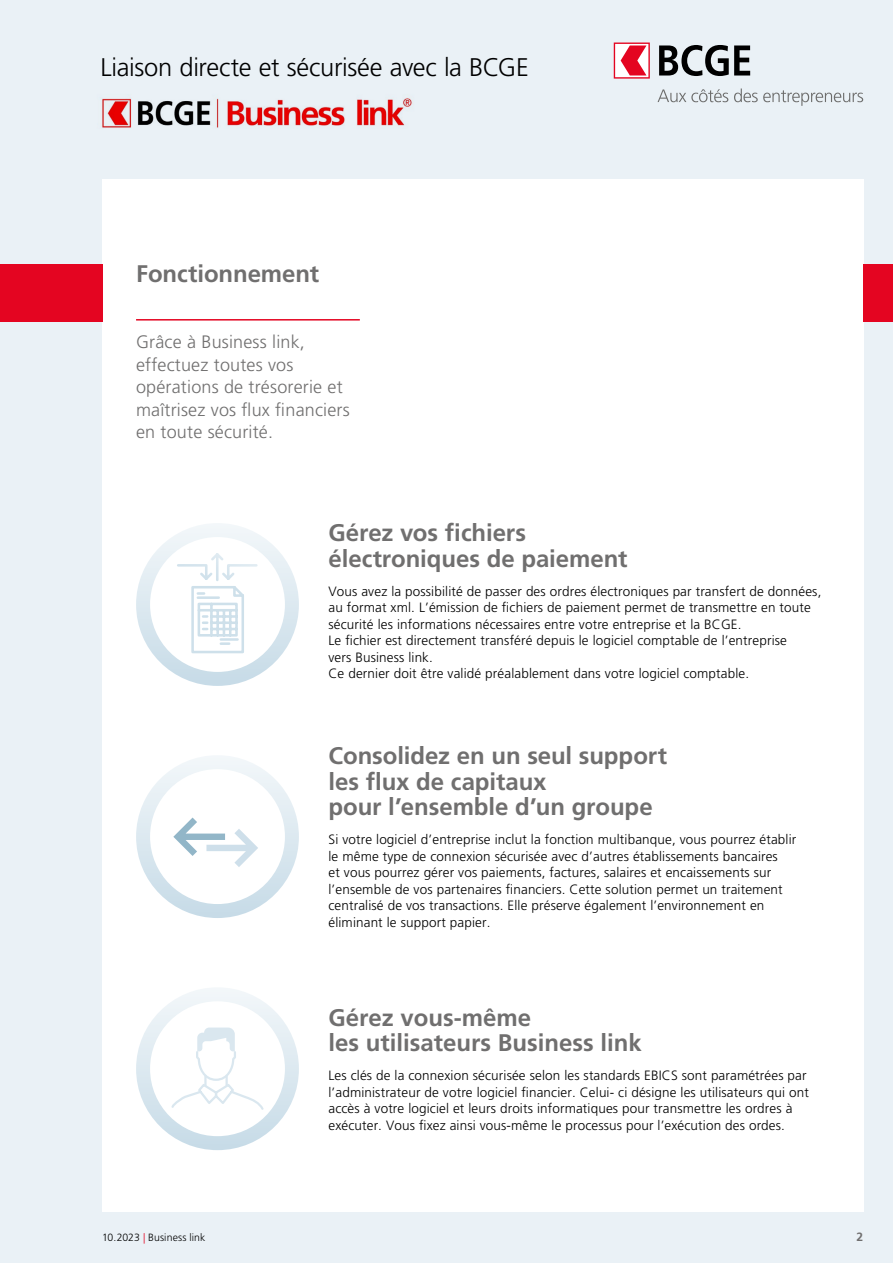
<style>
.page{position:relative;width:893px;height:1263px;background:#eaf1f6}
.page>*{position:absolute;margin:0;border:0;box-sizing:border-box;transform-origin:0 0}
.t1{font:300 25.5px "Frutiger LT Std";letter-spacing:-.015em;color:#000}
.t2{font:700 24px/25.5px "Frutiger LT Std";color:#706f6f}
.t3{font:300 18px/22.5px "Frutiger LT Std";letter-spacing:.01em;color:#706f6f}
.t4{font:300 13.5px/16.5px "Frutiger LT Std";letter-spacing:.01em;color:#000}
.t5{font:700 12px "Frutiger LT Std";color:#706f6f}
.t6{font:300 10.5px "Frutiger LT Std";letter-spacing:.01em;color:#000}
.s1{color:#e40521}
</style>
<div class="page">
<div style="left:102px;top:180px;width:761px;height:1032px;background:#fff"></div>
<div style="left:136px;top:523px;width:163px;height:163px;background:linear-gradient(to bottom,#f3f7fa,#c7dbe7);border-radius:50%"></div>
<div style="left:150px;top:537px;width:135px;height:135px;background:#fff;border-radius:50%"></div>
<svg style="left:177px;top:553px;width:81px;height:101px"></svg>
<div style="left:136px;top:987px;width:163px;height:163px;background:linear-gradient(to bottom,#f3f7fa,#c7dbe7);border-radius:50%"></div>
<div style="left:150px;top:1001px;width:135px;height:135px;background:#fff;border-radius:50%"></div>
<div style="left:0;top:264px;width:102px;height:57px;background:#e40521"></div>
<div style="left:863px;top:264px;width:30px;height:57px;background:#e40521"></div>
<svg style="left:658px;top:89px;width:70px;height:13px"></svg>
<svg style="left:734px;top:89px;width:129px;height:17px"></svg>
<svg style="left:614px;top:43px;width:36px;height:36px"></svg>
<svg style="left:659px;top:45px;width:91px;height:31px"></svg>
<img style="left:101px;top:98px;width:312px;height:30px">
<hr style="left:136px;top:319px;width:224px;height:2px;background:#e40521">
<div style="left:136px;top:755px;width:163px;height:163px;background:linear-gradient(to bottom,#f3f7fa,#c7dbe7);border-radius:50%"></div>
<div style="left:150px;top:769px;width:135px;height:135px;background:#fff;border-radius:50%"></div>
<svg style="left:173px;top:817px;width:85px;height:50px"></svg>
<svg style="left:171px;top:1027px;width:93px;height:83px"></svg>
<h1 class="t1" style="left:100px;top:52px;width:430px">Liaison directe et sécurisée avec la BCGE</h1>
<h2 class="t2" style="left:136px;top:261px;width:185px">Fonctionnement</h2>
<h3 class="t3" style="left:136px;top:331px;width:215px">Grâce à Business link, effectuez toutes vos opérations de trésorerie et maîtrisez vos flux financiers en toute sécurité.</h3>
<h2 class="t2" style="left:328px;top:520px;width:300px">Gérez vos fichiers électroniques de paiement</h2>
<p class="t4" style="left:328px;top:583px;width:494px">Vous avez la possibilité de passer des ordres électroniques par transfert de données, au format xml. L’émission de fichiers de paiement permet de transmettre en toute sécurité les informations nécessaires entre votre entreprise et la BCGE.<br>Le fichier est directement transféré depuis le logiciel comptable de l’entreprise<br>vers Business link.<br>Ce dernier doit être validé préalablement dans votre logiciel comptable.</p>
<h2 class="t2" style="left:328px;top:743px;width:340px">Consolidez en un seul support les flux de capitaux<br>pour l’ensemble d’un groupe</h2>
<p class="t4" style="left:328px;top:832px;width:469px">Si votre logiciel d’entreprise inclut la fonction multibanque, vous pourrez établir le même type de connexion sécurisée avec d’autres établissements bancaires<br>et vous pourrez gérer vos paiements, factures, salaires et encaissements sur l’ensemble de vos partenaires financiers. Cette solution permet un traitement centralisé de vos transactions. Elle préserve également l’environnement en éliminant le support papier.</p>
<h2 class="t2" style="left:328px;top:1004px;width:315px">Gérez vous-même<br>les utilisateurs Business link</h2>
<p class="t4" style="left:328px;top:1068px;width:482px">Les clés de la connexion sécurisée selon les standards EBICS sont paramétrées par l’administrateur de votre logiciel financier. Celui- ci désigne les utilisateurs qui ont accès à votre logiciel et leurs droits informatiques pour transmettre les ordres à exécuter. Vous fixez ainsi vous-même le processus pour l’exécution des ordes.</p>
<p class="t6" style="left:102px;top:1232px;width:105px">10.2023 <span class="s1">|</span> Business link</p>
<p class="t5" style="left:856px;top:1230px;width:8px">2</p>
</div>
